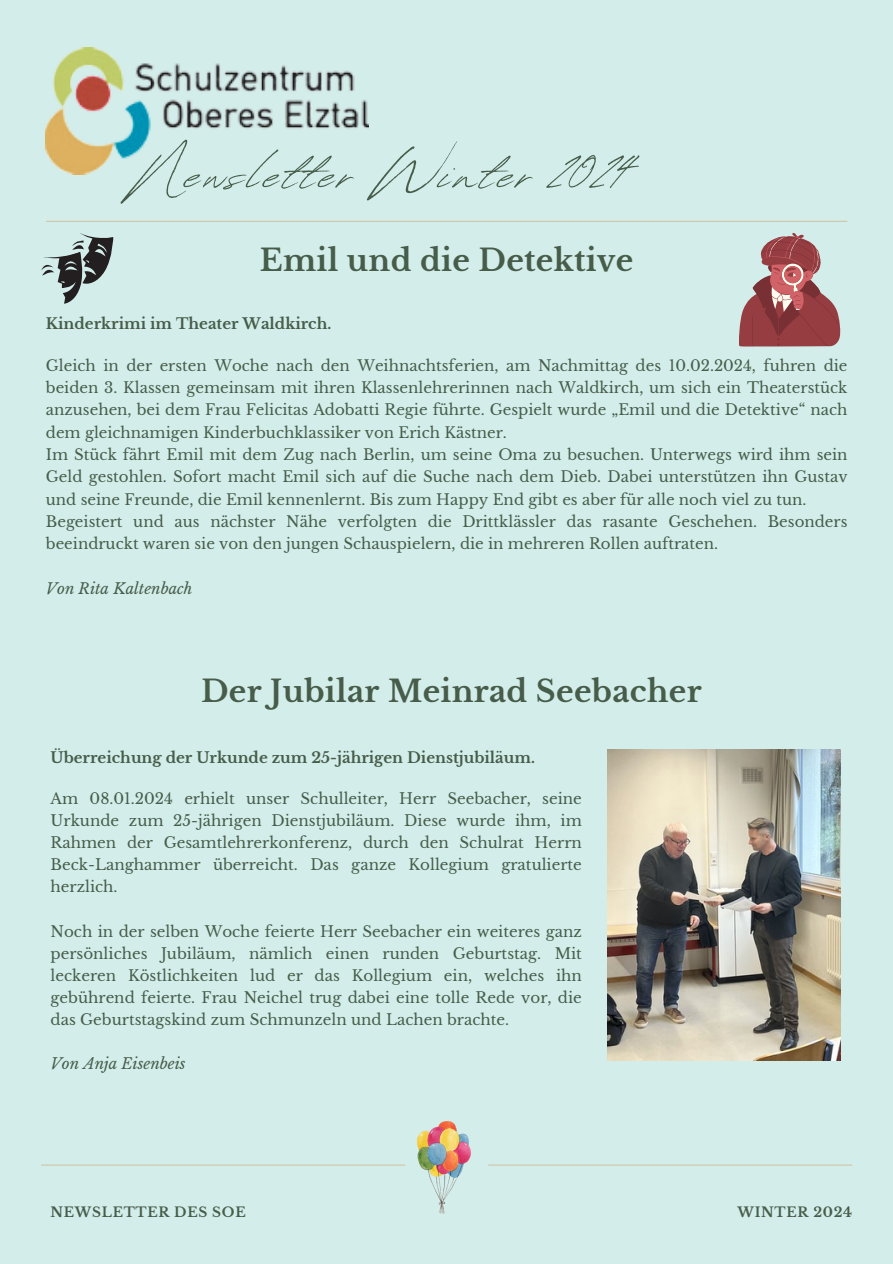
<style>
.page{position:relative;width:893px;height:1264px;background:#fff}
.page>*{position:absolute;margin:0;border:0;box-sizing:border-box;transform-origin:0 0}
.t1{font:75px "Revive 80 Signature";letter-spacing:.05em;color:#475d4a}
.t2{font:700 30px "Libre Baskerville";letter-spacing:.01em;color:#475d4a}
.t3{font:15px/22.4px "Libre Baskerville";color:#475d4a;text-align:justify}
.t4{font:700 15px "Libre Baskerville";color:#475d4a}
.t5{font:italic 15px "Libre Baskerville";color:#475d4a}
.t6{font:700 13.5px "Libre Baskerville";letter-spacing:.05em;color:#475d4a}
</style>
<div class="page">
<div style="left:0;top:0;width:892px;height:1263px;background:#d3edea"></div>
<hr style="left:46px;top:221px;width:800px;height:1px;background:#d1c6a6">
<hr style="left:41px;top:1164px;width:364px;height:1px;background:#d1c6a6">
<hr style="left:488px;top:1164px;width:364px;height:1px;background:#d1c6a6">
<img style="left:46px;top:48px;width:323px;height:127px">
<img style="left:418px;top:1121px;width:52px;height:92px">
<svg style="left:41px;top:233px;width:72px;height:71px"></svg>
<svg style="left:739px;top:233px;width:101px;height:113px"></svg>
<img style="left:607px;top:749px;width:233px;height:311px">
<h4 class="t1" style="left:135px;top:117px;width:494px">Newsletter Winter 2024</h4>
<h3 class="t2" style="left:260px;top:242px;width:375px">Emil und die Detektive</h3>
<p class="t4" style="left:46px;top:314px;width:287px">Kinderkrimi im Theater Waldkirch.</p>
<h2 class="t3" style="left:46px;top:354px;width:803px;text-align:left">Gleich in der ersten Woche nach den Weihnachtsferien, am Nachmittag des 10.02.2024, fuhren die beiden 3. Klassen gemeinsam mit ihren Klassenlehrerinnen nach Waldkirch, um sich ein Theaterstück anzusehen, bei dem Frau Felicitas Adobatti Regie führte. Gespielt wurde „Emil und die Detektive“ nach dem gleichnamigen Kinderbuchklassiker von Erich Kästner.<br>Im Stück fährt Emil mit dem Zug nach Berlin, um seine Oma zu besuchen. Unterwegs wird ihm sein Geld gestohlen. Sofort macht Emil sich auf die Suche nach dem Dieb. Dabei unterstützen ihn Gustav und seine Freunde, die Emil kennenlernt. Bis zum Happy End gibt es aber für alle noch viel zu tun.<br>Begeistert und aus nächster Nähe verfolgten die Drittklässler das rasante Geschehen. Besonders beeindruckt waren sie von den jungen Schauspielern, die in mehreren Rollen auftraten.</h2>
<h3 class="t5" style="left:46px;top:579px;width:148px">Von Rita Kaltenbach</h3>
<h4 class="t2" style="left:201px;top:673px;width:502px">Der Jubilar Meinrad Seebacher</h4>
<h4 class="t4" style="left:51px;top:748px;width:486px">Überreichung der Urkunde zum 25-jährigen Dienstjubiläum.</h4>
<h4 class="t3" style="left:51px;top:787px;width:533px">Am 08.01.2024 erhielt unser Schulleiter, Herr Seebacher, seine Urkunde zum 25-jährigen Dienstjubiläum. Diese wurde ihm, im Rahmen der Gesamtlehrerkonferenz, durch den Schulrat Herrn Beck-Langhammer überreicht. Das ganze Kollegium gratulierte herzlich.</h4>
<p class="t3" style="left:51px;top:920px;width:533px">Noch in der selben Woche feierte Herr Seebacher ein weiteres ganz persönliches Jubiläum, nämlich einen runden Geburtstag. Mit leckeren Köstlichkeiten lud er das Kollegium ein, welches ihn gebührend feierte. Frau Neichel trug dabei eine tolle Rede vor, die das Geburtstagskind zum Schmunzeln und Lachen brachte.</p>
<p class="t5" style="left:51px;top:1054px;width:137px">Von Anja Eisenbeis</p>
<h4 class="t6" style="left:51px;top:1203px;width:196px">NEWSLETTER DES SOE</h4>
<h2 class="t6" style="left:737px;top:1203px;width:116px">WINTER 2024</h2>
</div>
